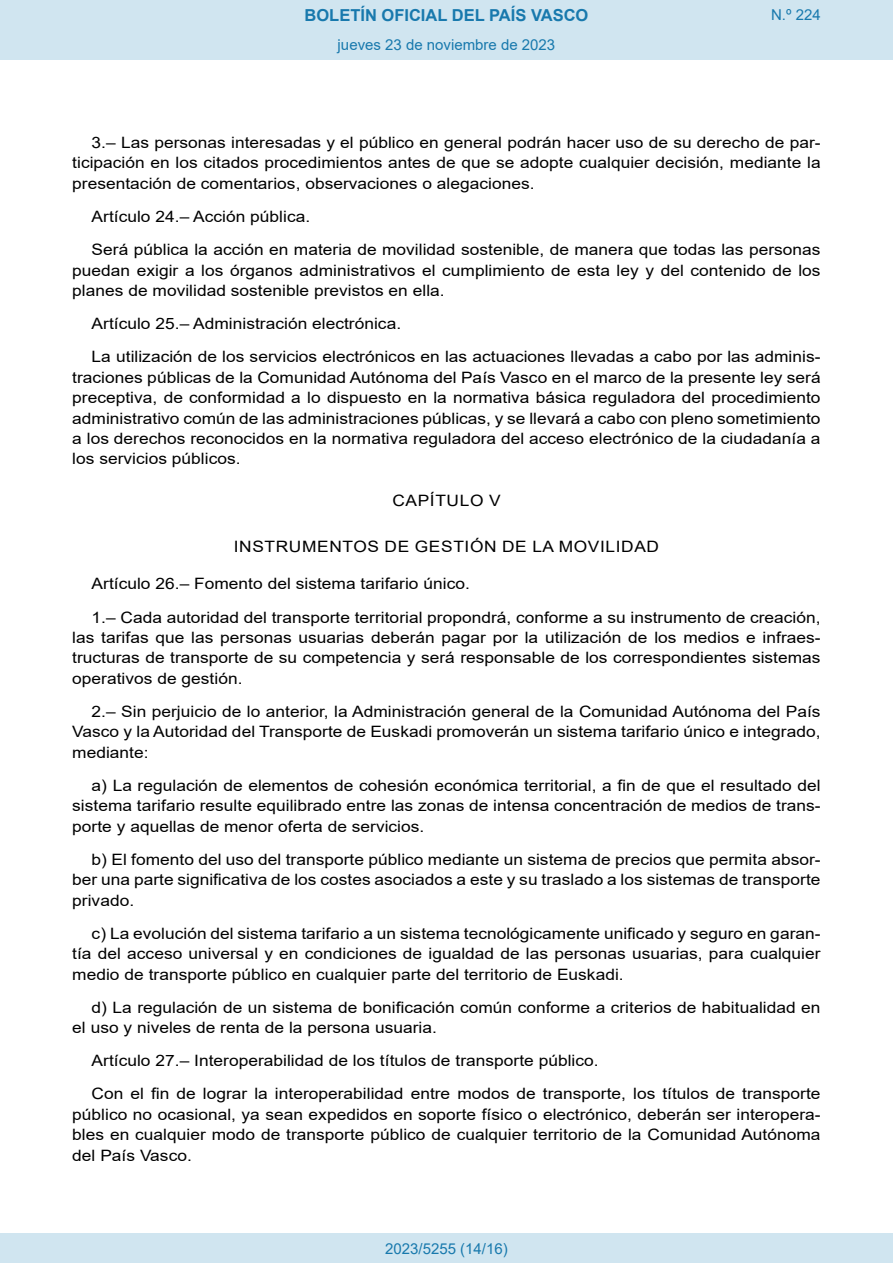
<style>
.page{position:relative;width:893px;height:1263px;background:#fff}
.page>*{position:absolute;margin:0;border:0;box-sizing:border-box;transform-origin:0 0}
.t1{font:700 16.5px "Arial";color:#1879ad}
.BOPVDetalle{font:15.6px/20.4px "Arial";color:#000;text-align:justify;scale:1.11 1}
.BOPVClave{font:15.6px "Arial";letter-spacing:.035em;color:#000;scale:1.11 1}
.Paginacion_Centro{font:15px "Arial";color:#1879ad}
</style>
<div class="page">
<div style="left:0;top:0;width:893px;height:60px;background:#d0e5f0"></div>
<div style="left:0;top:1233px;width:893px;height:30px;background:#d0e5f0"></div>
<p class="t1" style="left:305px;top:3px;width:285px">BOLETÍN OFICIAL DEL PAÍS VASCO</p>
<p class="Paginacion_Centro" style="left:338px;top:35px;width:219px">jueves 23 de noviembre de 2023</p>
<p class="Paginacion_Centro" style="left:771px;top:5px;width:51px">N.º 224</p>
<p class="BOPVDetalle" style="left:72px;top:132px;width:676px;text-indent:19px">3.– Las personas interesadas y el público en general podrán hacer uso de su derecho de par&shy;ticipación en los citados procedimientos antes de que se adopte cualquier decisión, mediante la presentación de comentarios, observaciones o alegaciones.</p>
<p class="BOPVDetalle" style="left:92px;top:206px;width:198px">Artículo 24.– Acción pública.</p>
<p class="BOPVDetalle" style="left:72px;top:239px;width:676px;text-indent:19px">Será pública la acción en materia de movilidad sostenible, de manera que todas las personas puedan exigir a los órganos administrativos el cumplimiento de esta ley y del contenido de los planes de movilidad sostenible previstos en ella.</p>
<p class="BOPVDetalle" style="left:92px;top:313px;width:280px">Artículo 25.– Administración electrónica.</p>
<p class="BOPVDetalle" style="left:72px;top:347px;width:676px;text-indent:19px">La utilización de los servicios electrónicos en las actuaciones llevadas a cabo por las adminis&shy;traciones públicas de la Comunidad Autónoma del País Vasco en el marco de la presente ley será preceptiva, de conformidad a lo dispuesto en la normativa básica reguladora del procedimiento administrativo común de las administraciones públicas, y se llevará a cabo con pleno sometimiento a los derechos reconocidos en la normativa reguladora del acceso electrónico de la ciudadanía a los servicios públicos.</p>
<p class="BOPVClave" style="left:392px;top:490px;width:99px">CAPÍTULO V</p>
<p class="BOPVClave" style="left:234px;top:536px;width:385px">INSTRUMENTOS DE GESTIÓN DE LA MOVILIDAD</p>
<p class="BOPVDetalle" style="left:92px;top:574px;width:342px">Artículo 26.– Fomento del sistema tarifario único.</p>
<p class="BOPVDetalle" style="left:72px;top:607px;width:676px;text-indent:19px">1.– Cada autoridad del transporte territorial propondrá, conforme a su instrumento de creación, las tarifas que las personas usuarias deberán pagar por la utilización de los medios e infraes&shy;tructuras de transporte de su competencia y será responsable de los correspondientes sistemas operativos de gestión.</p>
<p class="BOPVDetalle" style="left:72px;top:701px;width:676px;text-indent:19px">2.– Sin perjuicio de lo anterior, la Administración general de la Comunidad Autónoma del País Vasco y la Autoridad del Transporte de Euskadi promoverán un sistema tarifario único e integrado, mediante:</p>
<p class="BOPVDetalle" style="left:72px;top:775px;width:676px;text-indent:19px">a) La regulación de elementos de cohesión económica territorial, a fin de que el resultado del sistema tarifario resulte equilibrado entre las zonas de intensa concentración de medios de trans&shy;porte y aquellas de menor oferta de servicios.</p>
<p class="BOPVDetalle" style="left:72px;top:849px;width:676px;text-indent:19px">b) El fomento del uso del transporte público mediante un sistema de precios que permita absor&shy;ber una parte significativa de los costes asociados a este y su traslado a los sistemas de transporte privado.</p>
<p class="BOPVDetalle" style="left:72px;top:923px;width:676px;text-indent:19px">c) La evolución del sistema tarifario a un sistema tecnológicamente unificado y seguro en garan&shy;tía del acceso universal y en condiciones de igualdad de las personas usuarias, para cualquier medio de transporte público en cualquier parte del territorio de Euskadi.</p>
<p class="BOPVDetalle" style="left:72px;top:997px;width:676px;text-indent:19px">d) La regulación de un sistema de bonificación común conforme a criterios de habitualidad en el uso y niveles de renta de la persona usuaria.</p>
<p class="BOPVDetalle" style="left:92px;top:1050px;width:458px">Artículo 27.– Interoperabilidad de los títulos de transporte público.</p>
<p class="BOPVDetalle" style="left:72px;top:1084px;width:676px;text-indent:19px">Con el fin de lograr la interoperabilidad entre modos de transporte, los títulos de transporte público no ocasional, ya sean expedidos en soporte físico o electrónico, deberán ser interopera&shy;bles en cualquier modo de transporte público de cualquier territorio de la Comunidad Autónoma del País Vasco.</p>
<p class="Paginacion_Centro" style="left:385px;top:1238px;width:124px">2023/5255 (14/16)</p>
</div>
